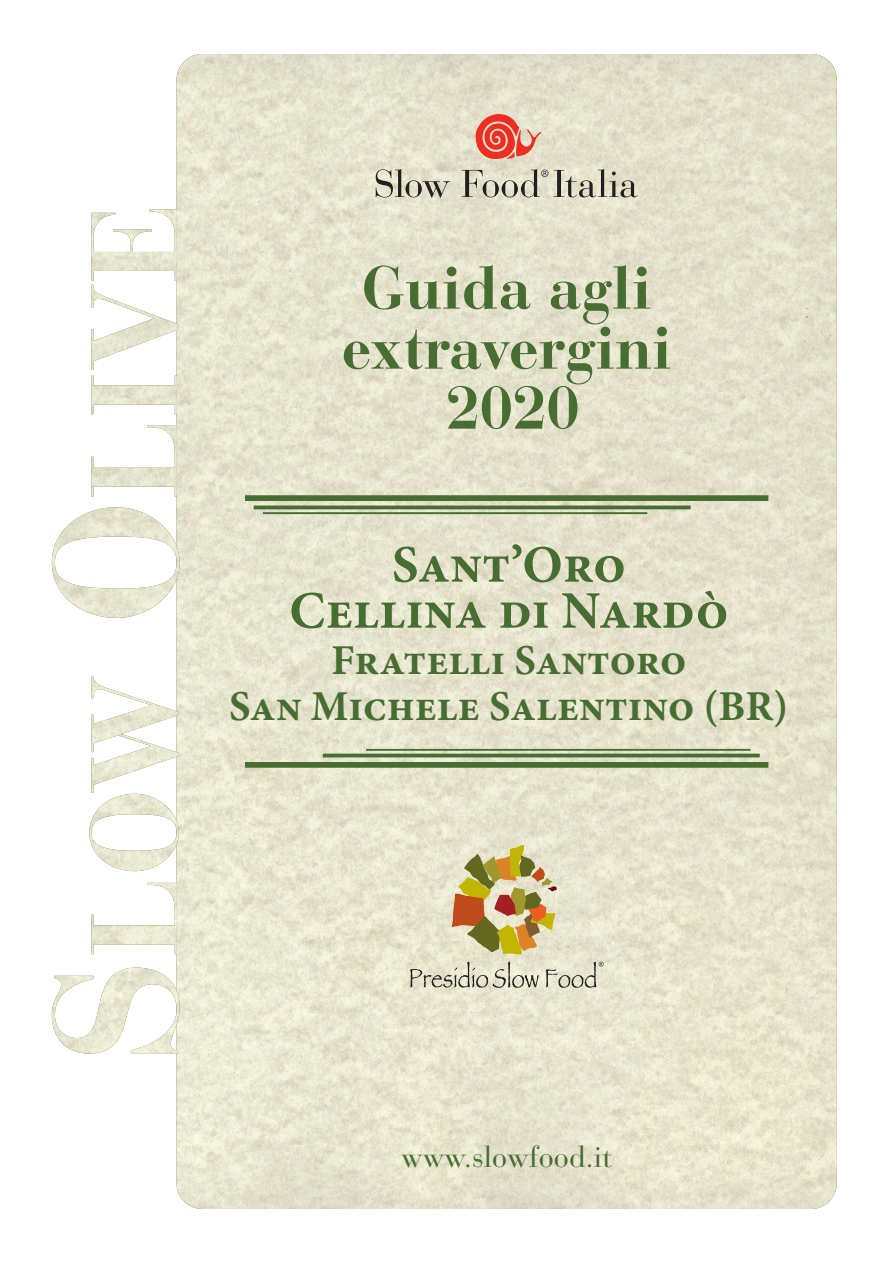
<style>
.page{position:relative;width:893px;height:1263px;background:#fff}
.page>*{position:absolute;margin:0;border:0;box-sizing:border-box;transform-origin:0 0}
.t1{font:700 60px/60px "Bauer Bodoni Std";color:#486d32;text-align:center}
.t2{font:700 52.8px "Minion Pro";color:#486d32}
.t3{font:700 42.6px "Minion Pro";color:#486d32}
.t4{font:30px "Bauer Bodoni Std";color:#486d32}
</style>
<div class="page">
<img style="left:177px;top:54px;width:660px;height:1155px">
<img style="left:52px;top:209px;width:128px;height:844px">
<div style="left:245px;top:495px;width:523px;height:6px;background:#486d32"></div>
<svg style="left:254px;top:505px;width:437px;height:4px;fill:#486d32"></svg>
<hr style="left:263px;top:512px;width:384px;height:2px;background:#486d32">
<div style="left:245px;top:762px;width:523px;height:6px;background:#486d32"></div>
<hr style="left:323px;top:754px;width:437px;height:3px;background:#486d32">
<hr style="left:366px;top:749px;width:385px;height:2px;background:#486d32">
<svg style="left:410px;top:961px;width:129px;height:27px"></svg>
<svg style="left:452px;top:845px;width:105px;height:109px"></svg>
<svg style="left:546px;top:962px;width:58px;height:26px"></svg>
<svg style="left:475px;top:114px;width:67px;height:46px"></svg>
<svg style="left:376px;top:169px;width:74px;height:29px"></svg>
<svg style="left:462px;top:169px;width:86px;height:28px"></svg>
<svg style="left:554px;top:169px;width:84px;height:28px"></svg>
<h1 class="t1" style="left:341px;top:258px;width:332px">Guida agli extravergini<br>2020</h1>
<p class="t2" style="left:392px;top:533px;width:235px">Sant’Oro</p>
<p class="t2" style="left:289px;top:579px;width:441px">Cellina di Nardò</p>
<p class="t3" style="left:331px;top:635px;width:357px">Fratelli Santoro</p>
<p class="t3" style="left:229px;top:681px;width:561px">San Michele Salentino (BR)</p>
<p class="t4" style="left:401px;top:1139px;width:212px">www.slowfood.it</p>
</div>
